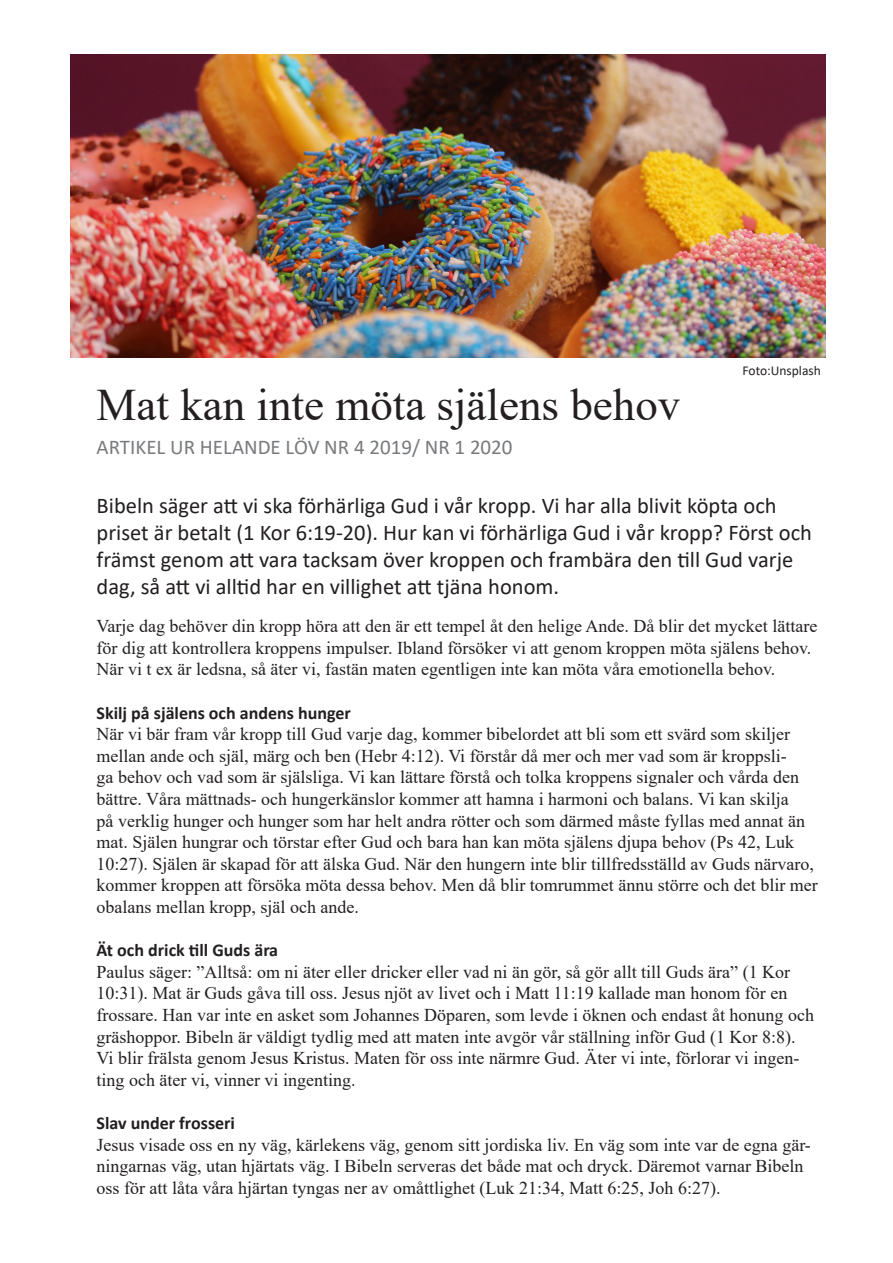
<style>
.page{position:relative;width:893px;height:1263px;background:#fff}
.page>*{position:absolute;margin:0;border:0;box-sizing:border-box;transform-origin:0 0}
.t1{font:45px "Times New Roman";color:#231f20}
.t2{font:22.5px/27px "Calibri";color:#231f20}
.t3{font:21px "Calibri";color:#787a7d}
.t4{font:18px/21.6px "Times New Roman";color:#231f20}
.t5{font:700 18px "Calibri";color:#231f20}
.t6{font:13.5px "Calibri";color:#231f20}
</style>
<div class="page">
<img style="left:71px;top:55px;width:754px;height:302px">
<p class="t6" style="left:742px;top:361px;width:80px">Foto:Unsplash</p>
<p class="t1" style="left:97px;top:373px;width:585px">Mat kan inte möta själens behov</p>
<p class="t3" style="left:97px;top:433px;width:417px">ARTIKEL UR HELANDE LÖV NR 4 2019/ NR 1 2020</p>
<p class="t2" style="left:97px;top:491px;width:717px">Bibeln säger att vi ska förhärliga Gud i vår kropp. Vi har alla blivit köpta och priset är betalt (1 Kor 6:19-20). Hur kan vi förhärliga Gud i vår kropp? Först och främst genom att vara tacksam över kroppen och frambära den till Gud varje dag, så att vi alltid har en villighet att tjäna honom.</p>
<p class="t4" style="left:97px;top:615px;width:722px">Varje dag behöver din kropp höra att den är ett tempel åt den helige Ande. Då blir det mycket lättare för dig att kontrollera kroppens impulser. Ibland försöker vi att genom kroppen möta själens behov.<br>När vi t ex är ledsna, så äter vi, fastän maten egentligen inte kan möta våra emotionella behov.</p>
<p class="t5" style="left:97px;top:700px;width:256px">Skilj på själens och andens hunger</p>
<p class="t4" style="left:97px;top:723px;width:723px">När vi bär fram vår kropp till Gud varje dag, kommer bibelordet att bli som ett svärd som skiljer mellan ande och själ, märg och ben (Hebr 4:12). Vi förstår då mer och mer vad som är kroppsli-<br>ga behov och vad som är själsliga. Vi kan lättare förstå och tolka kroppens signaler och vårda den bättre. Våra mättnads- och hungerkänslor kommer att hamna i harmoni och balans. Vi kan skilja<br>på verklig hunger och hunger som har helt andra rötter och som därmed måste fyllas med annat än mat. Själen hungrar och törstar efter Gud och bara han kan möta själens djupa behov (Ps 42, Luk 10:27). Själen är skapad för att älska Gud. När den hungern inte blir tillfredsställd av Guds närvaro, kommer kroppen att försöka möta dessa behov. Men då blir tomrummet ännu större och det blir mer obalans mellan kropp, själ och ande.</p>
<p class="t5" style="left:97px;top:937px;width:183px">Ät och drick till Guds ära</p>
<p class="t4" style="left:97px;top:960px;width:719px">Paulus säger: ”Alltså: om ni äter eller dricker eller vad ni än gör, så gör allt till Guds ära” (1 Kor 10:31). Mat är Guds gåva till oss. Jesus njöt av livet och i Matt 11:19 kallade man honom för en frossare. Han var inte en asket som Johannes Döparen, som levde i öknen och endast åt honung och gräshoppor. Bibeln är väldigt tydlig med att maten inte avgör vår ställning inför Gud (1 Kor 8:8).</p>
<p class="t4" style="left:97px;top:1047px;width:704px">Vi blir frälsta genom Jesus Kristus. Maten för oss inte närmre Gud. Äter vi inte, förlorar vi ingen&shy;ting och äter vi, vinner vi ingenting.</p>
<p class="t5" style="left:97px;top:1110px;width:140px">Slav under frosseri</p>
<p class="t4" style="left:97px;top:1133px;width:716px">Jesus visade oss en ny väg, kärlekens väg, genom sitt jordiska liv. En väg som inte var de egna gär&shy;ningarnas väg, utan hjärtats väg. I Bibeln serveras det både mat och dryck. Däremot varnar Bibeln oss för att låta våra hjärtan tyngas ner av omåttlighet (Luk 21:34, Matt 6:25, Joh 6:27).</p>
</div>
